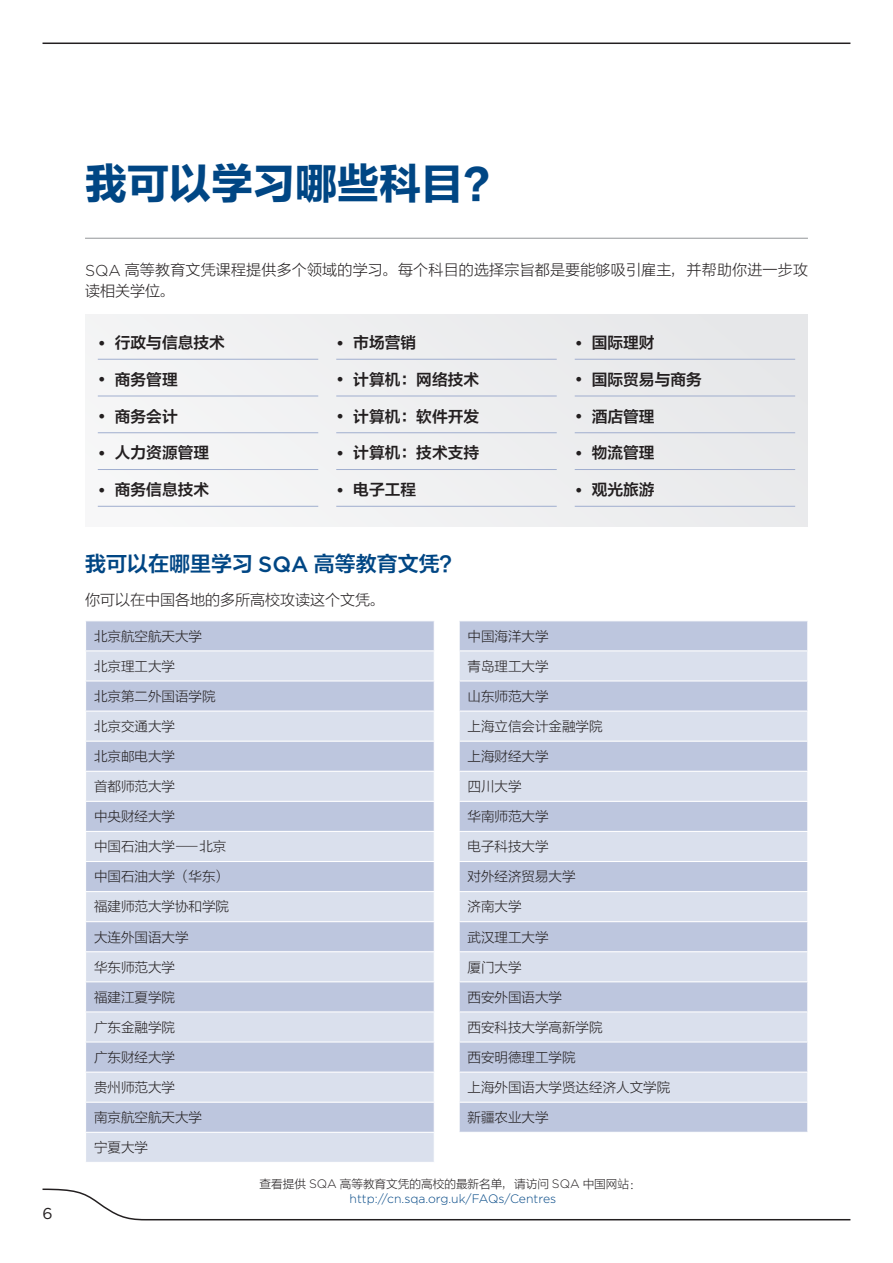
<style>
.page{position:relative;width:893px;height:1263px;background:#fff}
.page>*{position:absolute;margin:0;border:0;box-sizing:border-box;transform-origin:0 0}
.t1{font:42px "WA Lan Ting Hei EB GBK";color:#004684}
.t2{font:21px "WA Lan Ting Hei DB1 GBK";color:#004684}
.t3{font:15.75px "WA Lan Ting Hei DB1 GBK";color:#231f20}
.t4{font:15.75px "Gotham";color:#231f20}
.t5{font:15px/21px "WA Lan Ting Hei EL GBK";letter-spacing:.015em;color:#231f20}
.t6{font:13.5px "WA Lan Ting Hei EL GBK";color:#231f20}
.t7{font:300 12.15px "Gotham";color:#004684}
.t8{font:11.7px "WA Lan Ting Hei EL GBK";color:#231f20}
.s1{font-family:"Gotham";font-weight:300;font-size:15.75px}
.s2{font-family:"Gotham";font-weight:500;font-size:16.5px}
.s3{font-family:"Gotham";font-weight:500;font-size:22.05px}
.s4{font-family:"Gotham";font-weight:300;font-size:12.15px}
</style>
<div class="page">
<svg style="left:42px;top:1188px;width:809px;height:33px"></svg>
<hr style="left:43px;top:43px;width:807px;height:1px;background:#231f20">
<hr style="left:85px;top:238px;width:723px;height:1px;background:#939598">
<div style="left:85px;top:314px;width:723px;height:213px;background:#eeeff0"></div>
<hr style="left:98px;top:359px;width:220px;height:1px;background:#a0aecf">
<hr style="left:98px;top:395px;width:220px;height:1px;background:#a0aecf">
<hr style="left:98px;top:432px;width:220px;height:1px;background:#a0aecf">
<hr style="left:98px;top:469px;width:220px;height:1px;background:#a0aecf">
<hr style="left:98px;top:506px;width:220px;height:1px;background:#a0aecf">
<hr style="left:336px;top:359px;width:221px;height:1px;background:#a0aecf">
<hr style="left:336px;top:395px;width:221px;height:1px;background:#a0aecf">
<hr style="left:336px;top:432px;width:221px;height:1px;background:#a0aecf">
<hr style="left:336px;top:469px;width:221px;height:1px;background:#a0aecf">
<hr style="left:336px;top:506px;width:221px;height:1px;background:#a0aecf">
<hr style="left:575px;top:359px;width:220px;height:1px;background:#a0aecf">
<hr style="left:575px;top:395px;width:220px;height:1px;background:#a0aecf">
<hr style="left:575px;top:432px;width:220px;height:1px;background:#a0aecf">
<hr style="left:575px;top:469px;width:220px;height:1px;background:#a0aecf">
<hr style="left:575px;top:506px;width:220px;height:1px;background:#a0aecf">
<div style="left:86px;top:621px;width:348px;height:29px;background:#bdc6de"></div>
<svg style="left:86px;top:651px;width:348px;height:511px;fill:#dae0ed"></svg>
<hr style="left:85px;top:680px;width:350px;height:1px;background:#fff">
<hr style="left:85px;top:710px;width:350px;height:2px;background:#fff">
<hr style="left:85px;top:741px;width:350px;height:1px;background:#fff">
<hr style="left:85px;top:771px;width:350px;height:1px;background:#fff">
<hr style="left:85px;top:801px;width:350px;height:1px;background:#fff">
<hr style="left:85px;top:831px;width:350px;height:1px;background:#fff">
<hr style="left:85px;top:861px;width:350px;height:1px;background:#fff">
<hr style="left:85px;top:891px;width:350px;height:1px;background:#fff">
<hr style="left:85px;top:921px;width:350px;height:1px;background:#fff">
<hr style="left:85px;top:951px;width:350px;height:1px;background:#fff">
<hr style="left:85px;top:981px;width:350px;height:1px;background:#fff">
<hr style="left:85px;top:1011px;width:350px;height:1px;background:#fff">
<hr style="left:85px;top:1041px;width:350px;height:1px;background:#fff">
<hr style="left:85px;top:1071px;width:350px;height:2px;background:#fff">
<hr style="left:85px;top:1102px;width:350px;height:1px;background:#fff">
<hr style="left:85px;top:1132px;width:350px;height:1px;background:#fff">
<div style="left:460px;top:621px;width:347px;height:511px;background:#bdc6de"></div>
<svg style="left:460px;top:651px;width:347px;height:451px;fill:#dae0ed"></svg>
<hr style="left:459px;top:650px;width:349px;height:1px;background:#fff">
<hr style="left:459px;top:680px;width:349px;height:1px;background:#fff">
<hr style="left:459px;top:710px;width:349px;height:2px;background:#fff">
<hr style="left:459px;top:741px;width:349px;height:1px;background:#fff">
<hr style="left:459px;top:771px;width:349px;height:1px;background:#fff">
<hr style="left:459px;top:801px;width:349px;height:1px;background:#fff">
<hr style="left:459px;top:831px;width:349px;height:1px;background:#fff">
<hr style="left:459px;top:861px;width:349px;height:1px;background:#fff">
<hr style="left:459px;top:891px;width:349px;height:1px;background:#fff">
<hr style="left:459px;top:921px;width:349px;height:1px;background:#fff">
<hr style="left:459px;top:951px;width:349px;height:1px;background:#fff">
<hr style="left:459px;top:981px;width:349px;height:1px;background:#fff">
<hr style="left:459px;top:1011px;width:349px;height:1px;background:#fff">
<hr style="left:459px;top:1041px;width:349px;height:1px;background:#fff">
<hr style="left:459px;top:1071px;width:349px;height:2px;background:#fff">
<hr style="left:459px;top:1102px;width:349px;height:1px;background:#fff">
<svg style="left:459px;top:621px;width:1px;height:511px"></svg>
<svg style="left:807px;top:621px;width:1px;height:511px"></svg>
<p class="t4" style="left:43px;top:1205px;width:12px">6</p>
<h1 class="t1" style="left:85px;top:161px;width:421px">我可以学习哪些科目？</h1>
<p class="t5" style="left:85px;top:260px;width:724px"><span class="s1">SQA</span> 高等教育文凭课程提供多个领域的学习。每个科目的选择宗旨都是要能够吸引雇主，并帮助你进一步攻读相关学位。</p>
<p class="t3" style="left:98px;top:334px;width:129px"><span class="s2">•</span> 行政与信息技术</p>
<p class="t3" style="left:98px;top:371px;width:82px"><span class="s2">•</span> 商务管理</p>
<p class="t3" style="left:98px;top:407px;width:82px"><span class="s2">•</span> 商务会计</p>
<p class="t3" style="left:98px;top:444px;width:113px"><span class="s2">•</span> 人力资源管理</p>
<p class="t3" style="left:98px;top:481px;width:113px"><span class="s2">•</span> 商务信息技术</p>
<p class="t3" style="left:336px;top:334px;width:82px"><span class="s2">•</span> 市场营销</p>
<p class="t3" style="left:336px;top:371px;width:145px"><span class="s2">•</span> 计算机：网络技术</p>
<p class="t3" style="left:336px;top:407px;width:145px"><span class="s2">•</span> 计算机：软件开发</p>
<p class="t3" style="left:336px;top:444px;width:145px"><span class="s2">•</span> 计算机：技术支持</p>
<p class="t3" style="left:336px;top:481px;width:82px"><span class="s2">•</span> 电子工程</p>
<h2 class="t2" style="left:85px;top:552px;width:377px">我可以在哪里学习 <span class="s3">SQA</span> 高等教育文凭？</h2>
<p class="t5" style="left:85px;top:589px;width:301px">你可以在中国各地的多所高校攻读这个文凭。</p>
<p class="t3" style="left:575px;top:334px;width:82px"><span class="s2">•</span> 国际理财</p>
<p class="t3" style="left:575px;top:371px;width:129px"><span class="s2">•</span> 国际贸易与商务</p>
<p class="t3" style="left:575px;top:407px;width:82px"><span class="s2">•</span> 酒店管理</p>
<p class="t3" style="left:575px;top:444px;width:82px"><span class="s2">•</span> 物流管理</p>
<p class="t3" style="left:575px;top:481px;width:82px"><span class="s2">•</span> 观光旅游</p>
<p class="t6" style="left:94px;top:629px;width:109px">北京航空航天大学</p>
<p class="t6" style="left:94px;top:659px;width:82px">北京理工大学</p>
<p class="t6" style="left:94px;top:689px;width:123px">北京第二外国语学院</p>
<p class="t6" style="left:94px;top:719px;width:82px">北京交通大学</p>
<p class="t6" style="left:94px;top:749px;width:82px">北京邮电大学</p>
<p class="t6" style="left:94px;top:779px;width:82px">首都师范大学</p>
<p class="t6" style="left:94px;top:809px;width:82px">中央财经大学</p>
<p class="t6" style="left:94px;top:839px;width:134px">中国石油大学—北京</p>
<p class="t6" style="left:94px;top:869px;width:136px">中国石油大学（华东）</p>
<p class="t6" style="left:94px;top:899px;width:136px">福建师范大学协和学院</p>
<p class="t6" style="left:94px;top:929px;width:96px">大连外国语大学</p>
<p class="t6" style="left:94px;top:959px;width:82px">华东师范大学</p>
<p class="t6" style="left:94px;top:989px;width:82px">福建江夏学院</p>
<p class="t6" style="left:94px;top:1020px;width:82px">广东金融学院</p>
<p class="t6" style="left:94px;top:1050px;width:82px">广东财经大学</p>
<p class="t6" style="left:94px;top:1080px;width:82px">贵州师范大学</p>
<p class="t6" style="left:94px;top:1110px;width:109px">南京航空航天大学</p>
<p class="t6" style="left:94px;top:1140px;width:55px">宁夏大学</p>
<p class="t6" style="left:468px;top:629px;width:82px">中国海洋大学</p>
<p class="t6" style="left:468px;top:659px;width:82px">青岛理工大学</p>
<p class="t6" style="left:468px;top:689px;width:82px">山东师范大学</p>
<p class="t6" style="left:468px;top:719px;width:136px">上海立信会计金融学院</p>
<p class="t6" style="left:468px;top:749px;width:82px">上海财经大学</p>
<p class="t6" style="left:468px;top:779px;width:55px">四川大学</p>
<p class="t6" style="left:468px;top:809px;width:82px">华南师范大学</p>
<p class="t6" style="left:468px;top:839px;width:82px">电子科技大学</p>
<p class="t6" style="left:468px;top:869px;width:109px">对外经济贸易大学</p>
<p class="t6" style="left:468px;top:899px;width:55px">济南大学</p>
<p class="t6" style="left:468px;top:929px;width:82px">武汉理工大学</p>
<p class="t6" style="left:468px;top:959px;width:55px">厦门大学</p>
<p class="t6" style="left:468px;top:989px;width:96px">西安外国语大学</p>
<p class="t6" style="left:468px;top:1020px;width:136px">西安科技大学高新学院</p>
<p class="t6" style="left:468px;top:1050px;width:109px">西安明德理工学院</p>
<p class="t6" style="left:468px;top:1080px;width:204px">上海外国语大学贤达经济人文学院</p>
<p class="t6" style="left:468px;top:1110px;width:82px">新疆农业大学</p>
<p class="t8" style="left:260px;top:1177px;width:383px">查看提供 <span class="s4">SQA</span> 高等教育文凭的高校的最新名单，请访问 <span class="s4">SQA</span> 中国网站：</p>
<p class="t7" style="left:350px;top:1192px;width:208px">http://cn.sqa.org.uk/FAQs/Centres</p>
</div>
